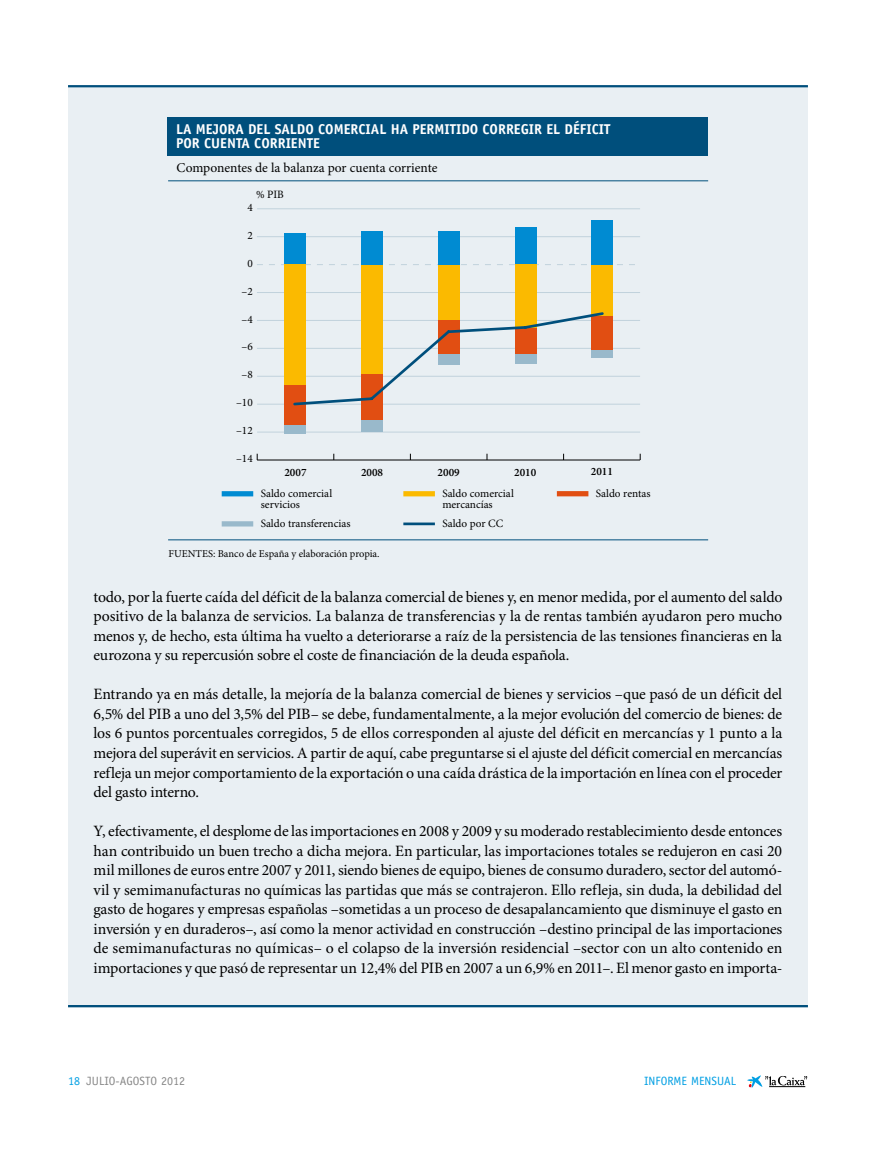
<style>
.page{position:relative;width:893px;height:1149px;background:#fff}
.page>*{position:absolute;margin:0;border:0;box-sizing:border-box;transform-origin:0 0}
.t1{font:15.75px/19.5px "Minion Pro";letter-spacing:-.015em;color:#000;text-align:justify}
.t2{font:700 14.25px/14.2px "Officina Sans Std";color:#fff}
.t3{font:13.5px "Minion Pro";color:#000}
.t4{font:12px "Officina Sans Std";color:#878787}
.t5{font:12px "Officina Sans Std";color:#009fe3}
.t6{font:11.25px/10.5px "Minion Pro";color:#000}
.t7{font:600 11.25px "Minion Pro";color:#000}
.t8{font:10.5px "Minion Pro";color:#000}
.s1{color:#009fe3}
</style>
<div class="page">
<svg style="left:747px;top:1075px;width:60px;height:12px"></svg>
<div style="left:68px;top:85px;width:740px;height:921px;background:#e9eff3"></div>
<hr style="left:68px;top:1004px;width:740px;height:2px;background:#004f7c">
<hr style="left:68px;top:85px;width:740px;height:2px;background:#004f7c">
<hr style="left:168px;top:539px;width:540px;height:1px;background:#004f7c">
<div style="left:222px;top:491px;width:31px;height:5px;background:#008bd2"></div>
<div style="left:222px;top:521px;width:31px;height:5px;background:#99b9cb"></div>
<hr style="left:403px;top:522px;width:32px;height:3px;background:#004f7c">
<div style="left:403px;top:491px;width:32px;height:5px;background:#fbba00"></div>
<div style="left:557px;top:491px;width:31px;height:5px;background:#e14e12"></div>
<hr style="left:168px;top:180px;width:540px;height:1px;background:#004f7c">
<svg style="left:257px;top:264px;width:378px;height:1px"></svg>
<hr style="left:257px;top:236px;width:383px;height:1px;background:#c1d2dc">
<hr style="left:257px;top:320px;width:383px;height:1px;background:#c1d2dc">
<hr style="left:257px;top:292px;width:383px;height:1px;background:#c1d2dc">
<hr style="left:257px;top:348px;width:383px;height:1px;background:#c1d2dc">
<hr style="left:257px;top:208px;width:383px;height:1px;background:#c1d2dc">
<hr style="left:257px;top:376px;width:383px;height:1px;background:#c1d2dc">
<hr style="left:257px;top:404px;width:383px;height:1px;background:#c1d2dc">
<hr style="left:257px;top:431px;width:383px;height:1px;background:#c1d2dc">
<hr style="left:257px;top:459px;width:383px;height:1px;background:#000">
<div style="left:284px;top:424px;width:22px;height:10px;background:#99b9cb"></div>
<div style="left:284px;top:385px;width:22px;height:39px;background:#e14e12"></div>
<div style="left:284px;top:264px;width:22px;height:121px;background:#fbba00"></div>
<div style="left:284px;top:233px;width:22px;height:31px;background:#008bd2"></div>
<div style="left:361px;top:419px;width:21px;height:12px;background:#99b9cb"></div>
<div style="left:361px;top:374px;width:21px;height:45px;background:#e14e12"></div>
<div style="left:361px;top:264px;width:21px;height:110px;background:#fbba00"></div>
<div style="left:361px;top:231px;width:21px;height:33px;background:#008bd2"></div>
<div style="left:438px;top:264px;width:21px;height:55px;background:#fbba00"></div>
<div style="left:438px;top:231px;width:21px;height:33px;background:#008bd2"></div>
<div style="left:515px;top:264px;width:21px;height:63px;background:#fbba00"></div>
<div style="left:515px;top:228px;width:21px;height:36px;background:#008bd2"></div>
<div style="left:592px;top:350px;width:21px;height:7px;background:#99b9cb"></div>
<div style="left:592px;top:316px;width:21px;height:34px;background:#e14e12"></div>
<div style="left:592px;top:264px;width:21px;height:52px;background:#fbba00"></div>
<div style="left:592px;top:220px;width:21px;height:44px;background:#008bd2"></div>
<svg style="left:293px;top:310px;width:312px;height:97px"></svg>
<div style="left:168px;top:117px;width:540px;height:38px;background:#004f7c"></div>
<p class="t2" style="left:176px;top:122px;width:436px">LA MEJORA DEL SALDO COMERCIAL HA PERMITIDO CORREGIR EL DÉFICIT<br>POR CUENTA CORRIENTE</p>
<p class="t3" style="left:177px;top:159px;width:263px">Componentes de la balanza por cuenta corriente</p>
<p class="t6" style="left:256px;top:189px;width:29px">% PIB</p>
<p class="t6" style="left:247px;top:202px;width:7px">4</p>
<p class="t6" style="left:247px;top:230px;width:7px">2</p>
<p class="t6" style="left:247px;top:258px;width:7px">0</p>
<p class="t6" style="left:241px;top:286px;width:13px">–2</p>
<p class="t6" style="left:241px;top:314px;width:13px">–4</p>
<p class="t6" style="left:241px;top:342px;width:13px">–6</p>
<p class="t6" style="left:241px;top:370px;width:13px">–8</p>
<p class="t6" style="left:236px;top:398px;width:18px">–10</p>
<p class="t6" style="left:236px;top:425px;width:18px">–12</p>
<p class="t6" style="left:236px;top:453px;width:18px">–14</p>
<p class="t7" style="left:284px;top:465px;width:24px">2007</p>
<p class="t7" style="left:361px;top:465px;width:24px">2008</p>
<p class="t7" style="left:438px;top:465px;width:24px">2009</p>
<p class="t7" style="left:514px;top:465px;width:24px">2010</p>
<p class="t7" style="left:591px;top:464px;width:24px">2011</p>
<p class="t6" style="left:442px;top:489px;width:73px">Saldo comercial mercancías</p>
<p class="t6" style="left:596px;top:488px;width:56px">Saldo rentas</p>
<p class="t6" style="left:261px;top:488px;width:73px">Saldo comercial servicios</p>
<p class="t6" style="left:261px;top:518px;width:91px">Saldo transferencias</p>
<p class="t6" style="left:442px;top:518px;width:62px">Saldo por CC</p>
<p class="t8" style="left:169px;top:547px;width:213px">FUENTES: Banco de España y elaboración propia.</p>
<p class="t1" style="left:94px;top:587px;width:690px">todo, por la fuerte caída del déficit de la balanza comercial de bienes y, en menor medida, por el aumento del saldo positivo de la balanza de servicios. La balanza de transferencias y la de rentas también ayudaron pero mucho menos y, de hecho, esta última ha vuelto a deteriorarse a raíz de la persistencia de las tensiones financieras en la eurozona y su repercusión sobre el coste de financiación de la deuda española.</p>
<p class="t1" style="left:94px;top:685px;width:690px">Entrando ya en más detalle, la mejoría de la balanza comercial de bienes y servicios –que pasó de un déficit del 6,5% del PIB a uno del 3,5% del PIB– se debe, fundamentalmente, a la mejor evolución del comercio de bienes: de los 6 puntos porcentuales corregidos, 5 de ellos corresponden al ajuste del déficit en mercancías y 1 punto a la mejora del superávit en servicios. A partir de aquí, cabe preguntarse si el ajuste del déficit comercial en mercancías refleja un mejor comportamiento de la exportación o una caída drástica de la importación en línea con el proceder del gasto interno.</p>
<p class="t1" style="left:94px;top:821px;width:690px">Y, efectivamente, el desplome de las importaciones en 2008 y 2009 y su moderado restablecimiento desde entonces han contribuido un buen trecho a dicha mejora. En particular, las importaciones totales se redujeron en casi 20 mil millones de euros entre 2007 y 2011, siendo bienes de equipo, bienes de consumo duradero, sector del automó&shy;vil y semimanufacturas no químicas las partidas que más se contrajeron. Ello refleja, sin duda, la debilidad del gasto de hogares y empresas españolas –sometidas a un proceso de desapalancamiento que disminuye el gasto en inversión y en duraderos–, así como la menor actividad en construcción –destino principal de las importaciones de semimanufacturas no químicas– o el colapso de la inversión residencial –sector con un alto contenido en importaciones y que pasó de representar un 12,4% del PIB en 2007 a un 6,9% en 2011–. El menor gasto en importa-</p>
<p class="t4" style="left:68px;top:1073px;width:118px"><span class="s1">18</span> JULIO-AGOSTO 2012</p>
<p class="t5" style="left:644px;top:1073px;width:93px">INFORME MENSUAL</p>
</div>
